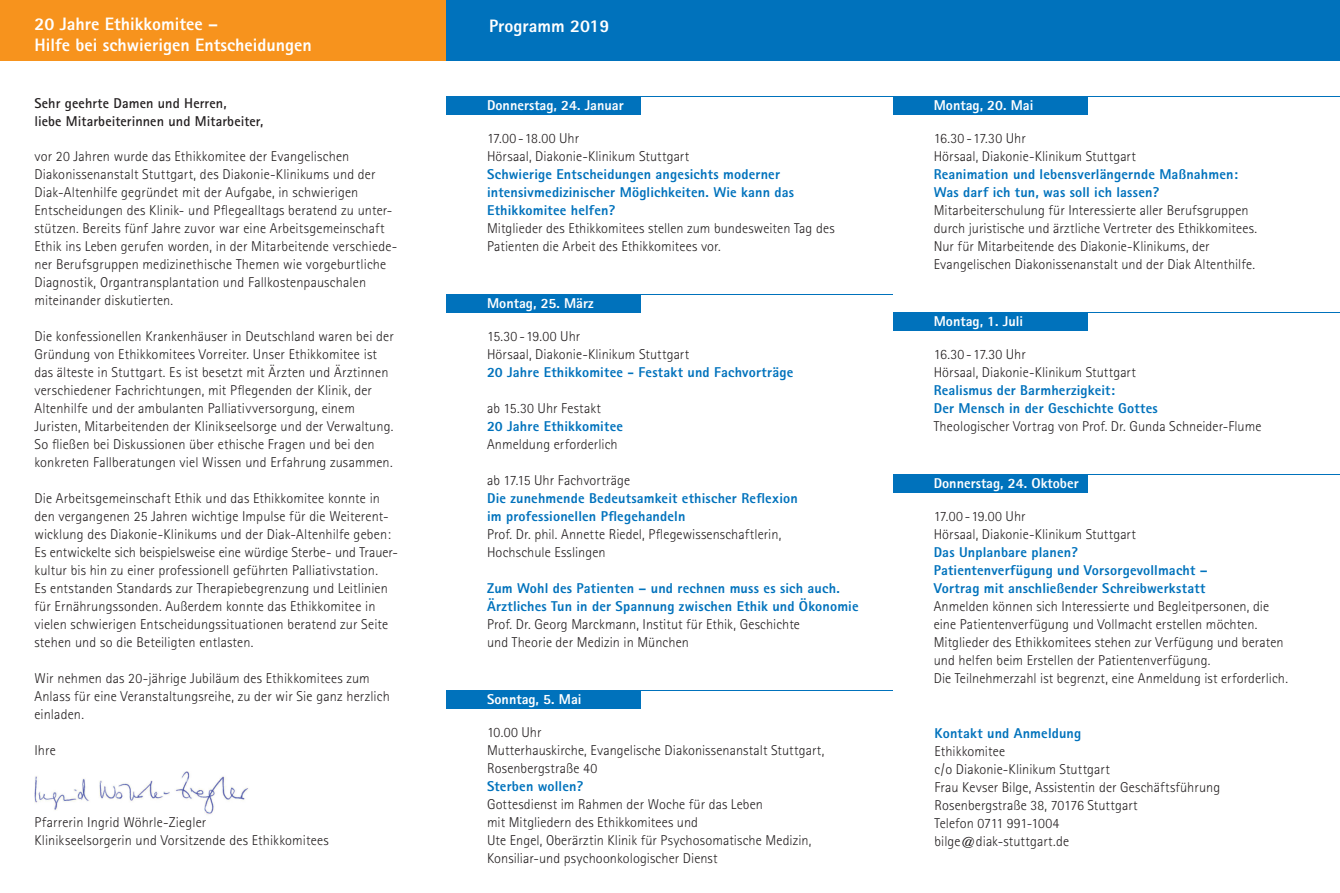
<style>
.page{position:relative;width:1340px;height:893px;background:#fff}
.page>*{position:absolute;margin:0;border:0;box-sizing:border-box;transform-origin:0 0}
.t1{font:800 18px/21px "Rotis Sans Serif";color:#fff}
.t2{font:300 14.25px/18px "Rotis Sans Serif";letter-spacing:.005em;color:#231f20}
.t3{font:800 14.25px/18px "Rotis Sans Serif";letter-spacing:.01em;color:#0072bc}
.t4{font:800 14.25px "Rotis Sans Serif";color:#fff}
.t5{font:700 14.25px/18px "Rotis Sans Serif";letter-spacing:.005em;color:#231f20}
</style>
<div class="page">
<img style="left:34px;top:771px;width:215px;height:44px">
<div style="left:0;top:0;width:446px;height:61px;background:#f7931d"></div>
<hr style="left:446px;top:97px;width:447px;height:1px;background:#0072bc">
<hr style="left:893px;top:97px;width:446px;height:1px;background:#0072bc">
<hr style="left:893px;top:313px;width:446px;height:1px;background:#0072bc">
<hr style="left:893px;top:475px;width:446px;height:1px;background:#0072bc">
<hr style="left:446px;top:295px;width:447px;height:1px;background:#0072bc">
<hr style="left:446px;top:691px;width:447px;height:1px;background:#0072bc">
<div style="left:446px;top:97px;width:195px;height:18px;background:#0072bc"></div>
<div style="left:893px;top:97px;width:194px;height:18px;background:#0072bc"></div>
<div style="left:893px;top:313px;width:194px;height:18px;background:#0072bc"></div>
<div style="left:893px;top:475px;width:194px;height:18px;background:#0072bc"></div>
<div style="left:446px;top:295px;width:195px;height:18px;background:#0072bc"></div>
<div style="left:446px;top:691px;width:195px;height:18px;background:#0072bc"></div>
<div style="left:446px;top:0;width:893px;height:61px;background:#0072bc"></div>
<p class="t1" style="left:34px;top:13px;width:279px">20 Jahre Ethikkomitee –<br>Hilfe bei schwierigen Entscheidungen</p>
<p class="t5" style="left:34px;top:94px;width:230px">Sehr geehrte Damen und Herren,<br>liebe Mitarbeiterinnen und Mitarbeiter,</p>
<p class="t2" style="left:34px;top:148px;width:364px">vor 20 Jahren wurde das Ethikkomitee der Evangelischen Diakonissenanstalt Stuttgart, des Diakonie-Klinikums und der Diak-Altenhilfe gegründet mit der Aufgabe, in schwierigen Entscheidungen des Klinik- und Pflegealltags beratend zu unter&shy;stützen. Bereits fünf Jahre zuvor war eine Arbeitsgemeinschaft Ethik ins Leben gerufen worden, in der Mitarbeitende verschiede&shy;ner Berufsgruppen medizinethische Themen wie vorgeburtliche Diagnostik, Organtransplantation und Fallkostenpauschalen miteinander diskutierten.</p>
<p class="t2" style="left:34px;top:328px;width:361px">Die konfessionellen Krankenhäuser in Deutschland waren bei der Gründung von Ethikkomitees Vorreiter. Unser Ethikkomitee ist das älteste in Stuttgart. Es ist besetzt mit Ärzten und Ärztinnen verschiedener Fachrichtungen, mit Pflegenden der Klinik, der Altenhilfe und der ambulanten Palliativversorgung, einem Juristen, Mitarbeitenden der Klinikseelsorge und der Verwaltung.<br>So fließen bei Diskussionen über ethische Fragen und bei den konkreten Fallberatungen viel Wissen und Erfahrung zusammen.</p>
<p class="t2" style="left:34px;top:490px;width:365px">Die Arbeitsgemeinschaft Ethik und das Ethikkomitee konnte in den vergangenen 25 Jahren wichtige Impulse für die Weiterent&shy;wicklung des Diakonie-Klinikums und der Diak-Altenhilfe geben:<br>Es entwickelte sich beispielsweise eine würdige Sterbe- und Trauer&shy;kultur bis hin zu einer professionell geführten Palliativstation.<br>Es entstanden Standards zur Therapiebegrenzung und Leitlinien für Ernährungssonden. Außerdem konnte das Ethikkomitee in vielen schwierigen Entscheidungssituationen beratend zur Seite stehen und so die Beteiligten entlasten.</p>
<p class="t2" style="left:34px;top:670px;width:357px">Wir nehmen das 20-jährige Jubiläum des Ethikkomitees zum<br>Anlass für eine Veranstaltungsreihe, zu der wir Sie ganz herzlich einladen.</p>
<p class="t2" style="left:34px;top:742px;width:23px">Ihre</p>
<p class="t2" style="left:34px;top:814px;width:296px">Pfarrerin Ingrid Wöhrle-Ziegler<br>Klinikseelsorgerin und Vorsitzende des Ethikkomitees</p>
<p class="t1" style="left:489px;top:15px;width:122px">Programm 2019</p>
<p class="t4" style="left:487px;top:96px;width:138px">Donnerstag, 24. Januar</p>
<p class="t4" style="left:933px;top:96px;width:101px">Montag, 20. Mai</p>
<p class="t2" style="left:487px;top:130px;width:204px">17.00 -18.00 Uhr<br>Hörsaal, Diakonie-Klinikum Stuttgart</p>
<p class="t3" style="left:487px;top:165px;width:308px">Schwierige Entscheidungen angesichts moderner intensivmedizinischer Möglichkeiten. Wie kann das<br>Ethikkomitee helfen?</p>
<p class="t2" style="left:487px;top:220px;width:349px">Mitglieder des Ethikkomitees stellen zum bundesweiten Tag des<br>Patienten die Arbeit des Ethikkomitees vor.</p>
<p class="t4" style="left:487px;top:294px;width:108px">Montag, 25. März</p>
<p class="t2" style="left:487px;top:328px;width:204px">15.30 -19.00 Uhr<br>Hörsaal, Diakonie-Klinikum Stuttgart</p>
<p class="t3" style="left:487px;top:363px;width:308px">20 Jahre Ethikkomitee - Festakt und Fachvorträge</p>
<p class="t2" style="left:487px;top:400px;width:115px">ab 15.30 Uhr Festakt</p>
<p class="t3" style="left:487px;top:417px;width:137px">20 Jahre Ethikkomitee</p>
<p class="t2" style="left:487px;top:436px;width:132px">Anmeldung erforderlich</p>
<p class="t2" style="left:487px;top:472px;width:145px">ab 17.15 Uhr Fachvorträge</p>
<p class="t3" style="left:487px;top:489px;width:312px">Die zunehmende Bedeutsamkeit ethischer Reflexion im professionellen Pflegehandeln</p>
<p class="t2" style="left:487px;top:526px;width:296px">Prof. Dr. phil. Annette Riedel, Pflegewissenschaftlerin,<br>Hochschule Esslingen</p>
<p class="t3" style="left:487px;top:579px;width:373px">Zum Wohl des Patienten – und rechnen muss es sich auch.<br>Ärztliches Tun in der Spannung zwischen Ethik und Ökonomie</p>
<p class="t2" style="left:487px;top:616px;width:314px">Prof. Dr. Georg Marckmann, Institut für Ethik, Geschichte und Theorie der Medizin in München</p>
<p class="t4" style="left:487px;top:690px;width:96px">Sonntag, 5. Mai</p>
<p class="t2" style="left:487px;top:724px;width:339px">10.00 Uhr<br>Mutterhauskirche, Evangelische Diakonissenanstalt Stuttgart,<br>Rosenbergstraße 40</p>
<p class="t3" style="left:487px;top:777px;width:98px">Sterben wollen?</p>
<p class="t2" style="left:487px;top:796px;width:326px">Gottesdienst im Rahmen der Woche für das Leben<br>mit Mitgliedern des Ethikkomitees und<br>Ute Engel, Oberärztin Klinik für Psychosomatische Medizin, Konsiliar-und psychoonkologischer Dienst</p>
<p class="t2" style="left:933px;top:130px;width:204px">16.30 -17.30 Uhr<br>Hörsaal, Diakonie-Klinikum Stuttgart</p>
<p class="t3" style="left:933px;top:165px;width:306px">Reanimation und lebensverlängernde Maßnahmen:<br>Was darf ich tun, was soll ich lassen?</p>
<p class="t2" style="left:933px;top:202px;width:325px">Mitarbeiterschulung für Interessierte aller Berufsgruppen durch juristische und ärztliche Vertreter des Ethikkomitees.<br>Nur für Mitarbeitende des Diakonie-Klinikums, der Evangelischen Diakonissenanstalt und der Diak Altenthilfe.</p>
<p class="t4" style="left:933px;top:312px;width:91px">Montag, 1. Juli</p>
<p class="t2" style="left:933px;top:346px;width:204px">16.30 -17.30 Uhr<br>Hörsaal, Diakonie-Klinikum Stuttgart</p>
<p class="t3" style="left:933px;top:381px;width:226px">Realismus der Barmherzigkeit:<br>Der Mensch in der Geschichte Gottes</p>
<p class="t2" style="left:933px;top:418px;width:329px">Theologischer Vortrag von Prof. Dr. Gunda Schneider-Flume</p>
<p class="t4" style="left:933px;top:474px;width:146px">Donnerstag, 24. Oktober</p>
<p class="t2" style="left:933px;top:508px;width:204px">17.00 -19.00 Uhr<br>Hörsaal, Diakonie-Klinikum Stuttgart</p>
<p class="t3" style="left:933px;top:543px;width:275px">Das Unplanbare planen?<br>Patientenverfügung und Vorsorgevollmacht –<br>Vortrag mit anschließender Schreibwerkstatt</p>
<p class="t2" style="left:933px;top:597px;width:356px">Anmelden können sich Interessierte und Begleitpersonen, die eine Patientenverfügung und Vollmacht erstellen möchten.<br>Mitglieder des Ethikkomitees stehen zur Verfügung und beraten und helfen beim Erstellen der Patientenverfügung.<br>Die Teilnehmerzahl ist begrenzt, eine Anmeldung ist erforderlich.</p>
<p class="t3" style="left:934px;top:724px;width:148px">Kontakt und Anmeldung</p>
<p class="t2" style="left:934px;top:742px;width:287px">Ethikkomitee<br>c/o Diakonie-Klinikum Stuttgart<br>Frau Kevser Bilge, Assistentin der Geschäftsführung<br>Rosenbergstraße 38, 70176 Stuttgart<br>Telefon 0711 991-1004<br>bilge@diak-stuttgart.de</p>
</div>
